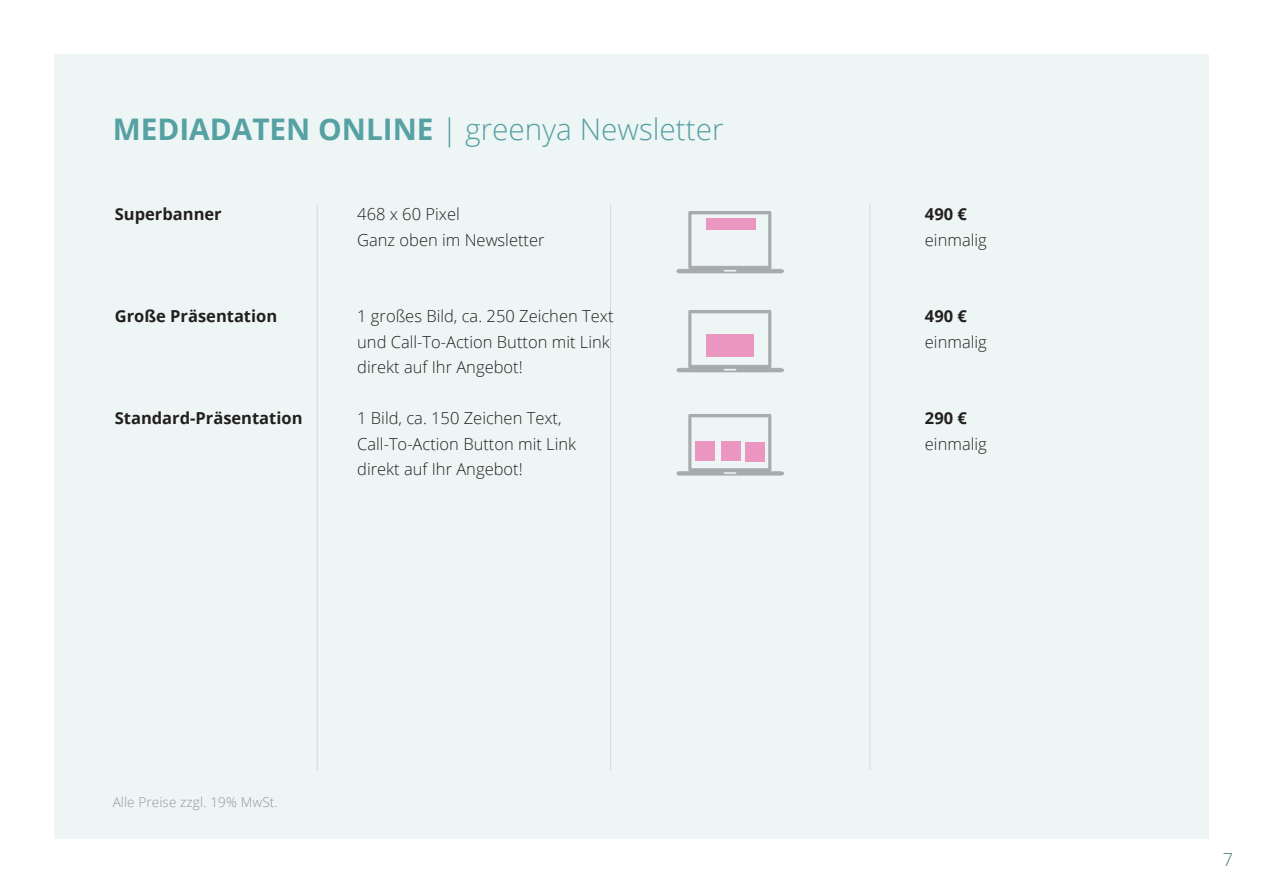
<style>
.page{position:relative;width:1263px;height:893px;background:#fff}
.page>*{position:absolute;margin:0;border:0;box-sizing:border-box;transform-origin:0 0}
.t1{font:300 29.7px "Open Sans";color:#56a1a3}
.t2{font:300 18px "Open Sans";color:#567c7a}
.t3{font:300 16.5px "Open Sans";color:#231f20}
.t4{font:700 16.5px "Open Sans";color:#231f20}
.t5{font:300 13.5px "Open Sans";letter-spacing:.01em;color:#939598}
.s1{font-weight:700}
</style>
<div class="page">
<div style="left:54px;top:54px;width:1155px;height:785px;background:#eef5f5"></div>
<img style="left:677px;top:212px;width:106px;height:62px">
<img style="left:677px;top:310px;width:106px;height:63px">
<img style="left:677px;top:414px;width:106px;height:62px">
<hr style="left:317px;top:204px;width:1px;height:566px;background:#a2b2b1">
<hr style="left:610px;top:204px;width:1px;height:566px;background:#a2b2b1">
<hr style="left:870px;top:204px;width:1px;height:566px;background:#a2b2b1">
<div style="left:706px;top:218px;width:50px;height:12px;background:#eb96c1"></div>
<div style="left:745px;top:442px;width:19px;height:19px;background:#eb96c1"></div>
<div style="left:706px;top:334px;width:48px;height:23px;background:#eb96c1"></div>
<div style="left:721px;top:442px;width:19px;height:19px;background:#eb96c1"></div>
<div style="left:696px;top:442px;width:19px;height:19px;background:#eb96c1"></div>
<p class="t1" style="left:113px;top:109px;width:613px"><span class="s1">MEDIADATEN ONLINE</span> | greenya Newsletter</p>
<p class="t4" style="left:115px;top:202px;width:108px">Superbanner</p>
<p class="t3" style="left:357px;top:203px;width:104px">468 x 60 Pixel</p>
<p class="t4" style="left:925px;top:202px;width:43px">490 €</p>
<p class="t3" style="left:357px;top:228px;width:189px">Ganz oben im Newsletter</p>
<p class="t3" style="left:925px;top:228px;width:63px">einmalig</p>
<p class="t4" style="left:115px;top:304px;width:164px">Große Präsentation</p>
<p class="t3" style="left:357px;top:305px;width:258px">1 großes Bild, ca. 250 Zeichen Text</p>
<p class="t4" style="left:925px;top:304px;width:43px">490 €</p>
<p class="t3" style="left:357px;top:330px;width:254px">und Call-To-Action Button mit Link</p>
<p class="t3" style="left:925px;top:330px;width:63px">einmalig</p>
<p class="t3" style="left:357px;top:356px;width:167px">direkt auf Ihr Angebot!</p>
<p class="t4" style="left:115px;top:406px;width:189px">Standard-Präsentation</p>
<p class="t3" style="left:357px;top:407px;width:206px">1 Bild, ca. 150 Zeichen Text,</p>
<p class="t4" style="left:925px;top:406px;width:43px">290 €</p>
<p class="t3" style="left:357px;top:432px;width:220px">Call-To-Action Button mit Link</p>
<p class="t3" style="left:925px;top:432px;width:63px">einmalig</p>
<p class="t3" style="left:357px;top:458px;width:167px">direkt auf Ihr Angebot!</p>
<p class="t5" style="left:113px;top:792px;width:167px">Alle Preise zzgl. 19% MwSt.</p>
<p class="t2" style="left:1223px;top:847px;width:12px">7</p>
</div>
